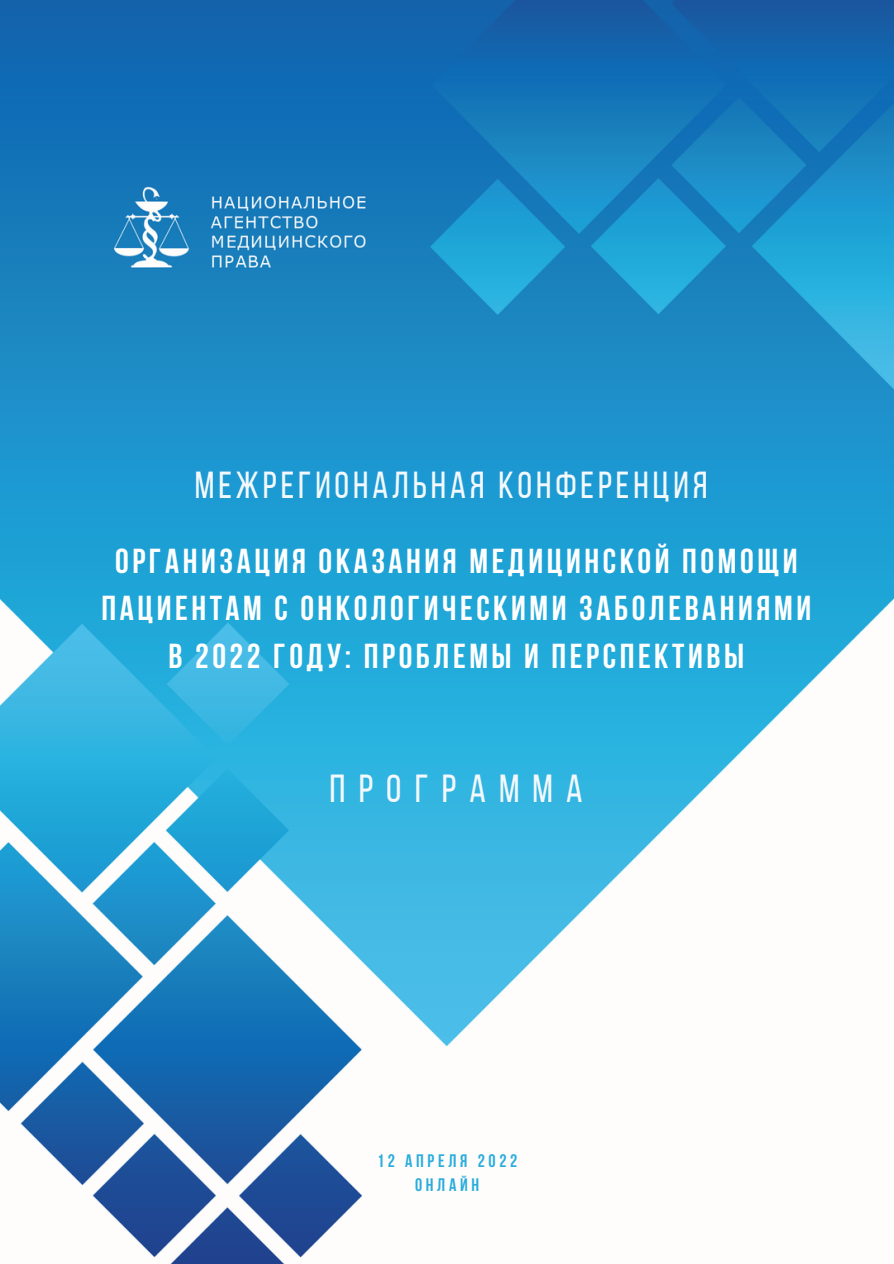
<style>
.page{position:relative;width:894px;height:1264px;background:#fff}
.page>*{position:absolute;margin:0;border:0;box-sizing:border-box;transform-origin:0 0}
.t1{font:39px "Bebas Neue";letter-spacing:.335em;color:#f2f8fc}
.t2{font:37.5px "Bebas Neue";letter-spacing:.105em;color:#f2f8fc}
.t3{font:700 34.5px/47.2px "Bebas Neue";letter-spacing:.105em;color:#fff;text-align:center}
.t4{font:700 18px "Bebas Neue";letter-spacing:.205em;color:#2caddc}
</style>
<div class="page">
<img style="left:0;top:0;width:893px;height:1263px">
<p class="t2" style="left:195px;top:469px;width:514px">Межрегиональная конференция</p>
<p class="t3" style="left:101px;top:541px;width:711px">Организация оказания медицинской помощи пациентам с онкологическими заболеваниями в 2022 году: проблемы и перспективы</p>
<p class="t1" style="left:329px;top:772px;width:254px">программа</p>
<p class="t4" style="left:377px;top:1153px;width:142px">12 апреля 2022</p>
<p class="t4" style="left:415px;top:1177px;width:66px">онлайн</p>
</div>
